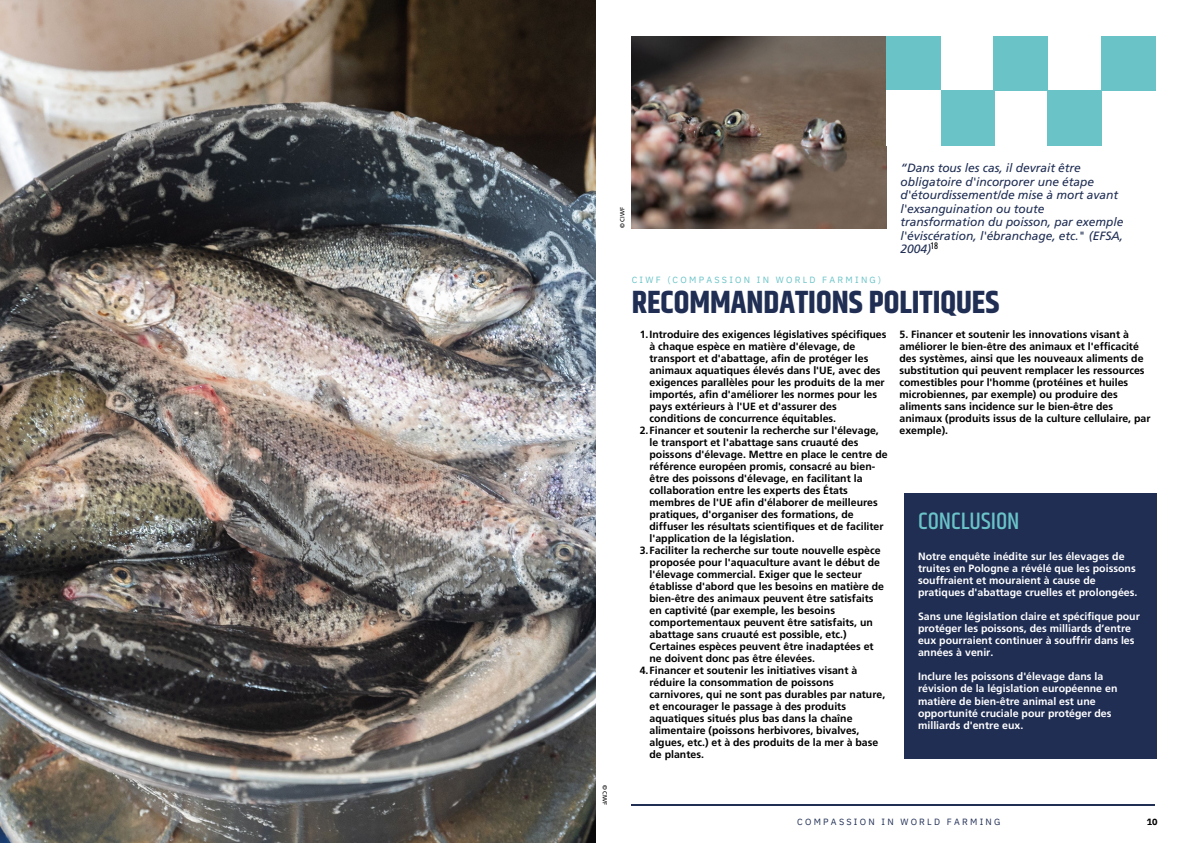
<style>
.page{position:relative;width:1191px;height:843px;background:#fff}
.page>*{position:absolute;margin:0;border:0;box-sizing:border-box;transform-origin:0 0}
.t1{font:700 32px "Khand";color:#202e54}
.t2{font:500 24.1px "Khand";color:#69c3c7}
.t3{font:italic 12px/13.5px "Frutiger LT Com";letter-spacing:-.005em;color:#202e54}
.t4{font:700 10.6px/12.1px "Frutiger LT Com";color:#fff}
.t5{font:700 10.5px/12px "Frutiger LT Com";color:#000}
.t6{font:9px "IBM Plex Sans";letter-spacing:.25em;color:#69c3c7}
.t7{font:9px "IBM Plex Sans";letter-spacing:.25em;color:#202e54}
.t8{font:700 9px "IBM Plex Sans";color:#000}
.t9{font:8px "Oswald";color:#000}
.t10{font:6px "Frutiger LT Com";color:#000}
</style>
<div class="page">
<hr style="left:631px;top:804px;width:523px;height:1px;background:#202e54">
<img style="left:0;top:0;width:596px;height:842px">
<img style="left:631px;top:36px;width:255px;height:192px">
<div style="left:886px;top:36px;width:54px;height:55px;background:#69c3c7"></div>
<div style="left:940px;top:91px;width:53px;height:54px;background:#69c3c7"></div>
<div style="left:993px;top:36px;width:54px;height:55px;background:#69c3c7"></div>
<div style="left:1047px;top:91px;width:54px;height:54px;background:#69c3c7"></div>
<div style="left:1101px;top:36px;width:54px;height:55px;background:#69c3c7"></div>
<div style="left:903px;top:493px;width:253px;height:265px;background:#202e54"></div>
<p class="t10" style="left:607px;top:784px;width:22px;rotate:90deg">© CIWF</p>
<p class="t10" style="left:620px;top:228px;width:22px;rotate:-90deg">© CIWF</p>
<p class="t3" style="left:900px;top:162px;width:224px">“Dans tous les cas, il devrait être obligatoire d'incorporer une étape d'étourdissement/de mise à mort avant l'exsanguination ou toute transformation du poisson, par exemple l'éviscération, l'ébranchage, etc." (EFSA,<br>2004)</p>
<p class="t9" style="left:930px;top:239px;width:9px">18</p>
<p class="t6" style="left:631px;top:273px;width:251px">CIWF (COMPASSION IN WORLD FARMING)</p>
<p class="t1" style="left:631px;top:279px;width:369px">RECOMMANDATIONS POLITIQUES</p>
<p class="t5" style="left:649px;top:329px;width:238px;text-indent:-10px">1.Introduire des exigences législatives spécifiques à chaque espèce en matière d'élevage, de transport et d'abattage, afin de protéger les animaux aquatiques élevés dans l'UE, avec des exigences parallèles pour les produits de la mer importés, afin d'améliorer les normes pour les pays extérieurs à l'UE et d'assurer des conditions de concurrence équitables.</p>
<p class="t5" style="left:649px;top:425px;width:239px;text-indent:-10px">2.Financer et soutenir la recherche sur l'élevage, le transport et l'abattage sans cruauté des poissons d'élevage. Mettre en place le centre de référence européen promis, consacré au bien&shy;être des poissons d'élevage, en facilitant la collaboration entre les experts des États membres de l'UE afin d'élaborer de meilleures pratiques, d'organiser des formations, de diffuser les résultats scientifiques et de faciliter l'application de la législation.</p>
<p class="t5" style="left:649px;top:545px;width:236px;text-indent:-10px">3.Faciliter la recherche sur toute nouvelle espèce proposée pour l'aquaculture avant le début de l'élevage commercial. Exiger que le secteur établisse d'abord que les besoins en matière de bien-être des animaux peuvent être satisfaits en captivité (par exemple, les besoins comportementaux peuvent être satisfaits, un abattage sans cruauté est possible, etc.)<br>Certaines espèces peuvent être inadaptées et ne doivent donc pas être élevées.</p>
<p class="t5" style="left:649px;top:665px;width:237px;text-indent:-10px">4.Financer et soutenir les initiatives visant à réduire la consommation de poissons carnivores, qui ne sont pas durables par nature, et encourager le passage à des produits aquatiques situés plus bas dans la chaîne alimentaire (poissons herbivores, bivalves, algues, etc.) et à des produits de la mer à base de plantes.</p>
<p class="t5" style="left:899px;top:329px;width:252px">5. Financer et soutenir les innovations visant à améliorer le bien-être des animaux et l'efficacité des systèmes, ainsi que les nouveaux aliments de substitution qui peuvent remplacer les ressources comestibles pour l'homme (protéines et huiles microbiennes, par exemple) ou produire des aliments sans incidence sur le bien-être des animaux (produits issus de la culture cellulaire, par exemple).</p>
<p class="t2" style="left:917px;top:503px;width:103px">CONCLUSION</p>
<p class="t4" style="left:917px;top:550px;width:221px">Notre enquête inédite sur les élevages de truites en Pologne a révélé que les poissons souffraient et mouraient à cause de pratiques d'abattage cruelles et prolongées.</p>
<p class="t4" style="left:917px;top:611px;width:223px">Sans une législation claire et spécifique pour protéger les poissons, des milliards d’entre eux pourraient continuer à souffrir dans les années à venir.</p>
<p class="t4" style="left:917px;top:671px;width:201px">Inclure les poissons d'élevage dans la révision de la législation européenne en matière de bien-être animal est une opportunité cruciale pour protéger des milliards d'entre eux.</p>
<p class="t7" style="left:797px;top:815px;width:205px">COMPASSION IN WORLD FARMING</p>
<p class="t8" style="left:1146px;top:815px;width:12px">10</p>
</div>
